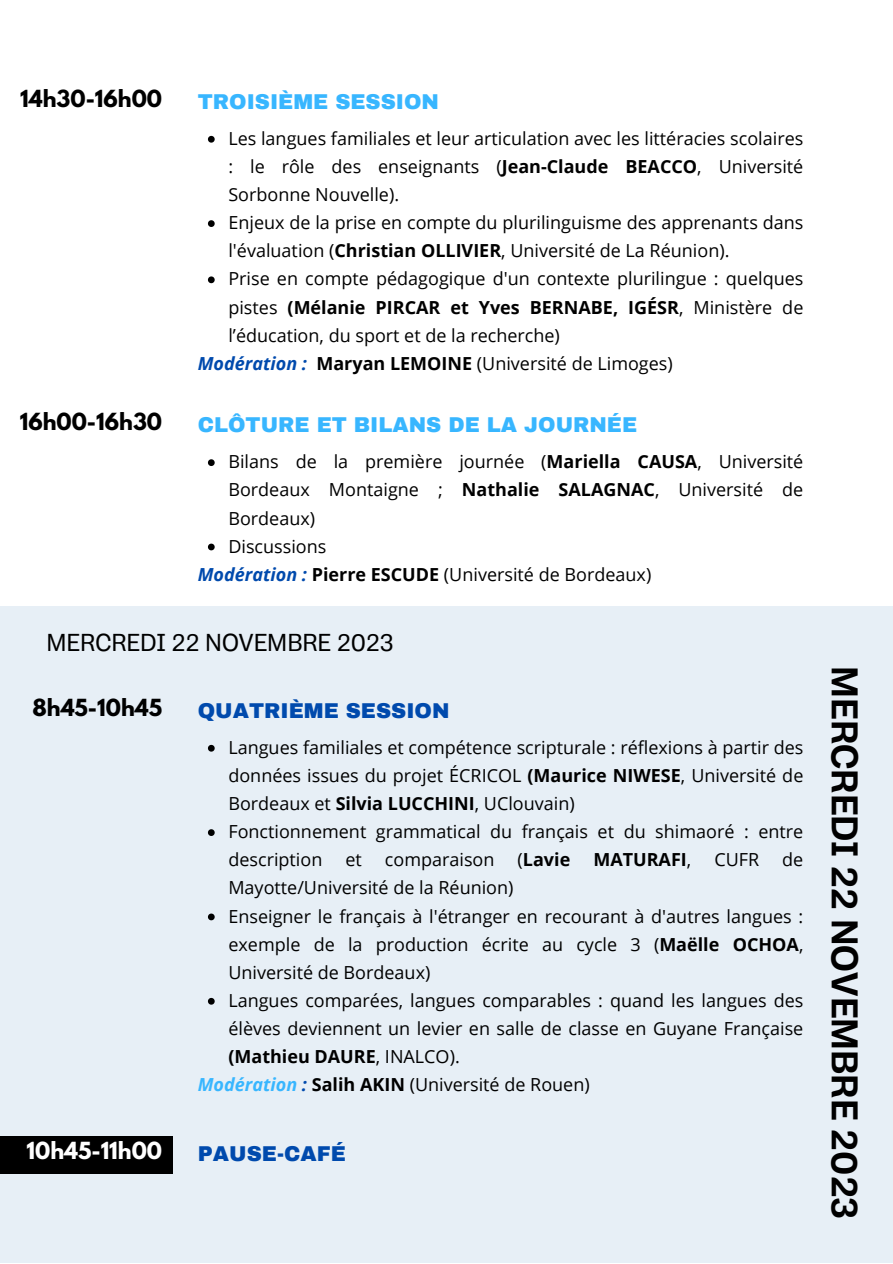
<style>
.page{position:relative;width:893px;height:1264px;background:#fff}
.page>*{position:absolute;margin:0;border:0;box-sizing:border-box;transform-origin:0 0}
.t1{font:700 37.05px "Body Grotesque";color:#000}
.t2{font:24.45px "Body Grotesque";color:#000}
.t3{font:900 21px "Archivo";color:#38b6ff}
.t4{font:900 21px "Archivo";color:#004aad}
.t5{font:700 20.85px "League Spartan";color:#000}
.t6{font:700 20.85px "League Spartan";color:#fff}
.t7{font:18px/28px "Open Sans";color:#000}
.t8{font:700 18px "Open Sans";color:#000}
.s1{font-weight:700}
.s2{font-weight:400}
.s3{font-weight:700;font-style:italic;color:#004aad}
.s4{font-weight:700;font-style:italic;color:#38b6ff}
</style>
<div class="page">
<div style="left:0;top:606px;width:892px;height:656px;background:#e7eff6"></div>
<svg style="left:208px;top:136px;width:7px;height:7px"></svg>
<svg style="left:208px;top:220px;width:7px;height:7px"></svg>
<svg style="left:208px;top:276px;width:7px;height:7px"></svg>
<svg style="left:208px;top:459px;width:7px;height:7px"></svg>
<svg style="left:208px;top:543px;width:7px;height:7px"></svg>
<svg style="left:208px;top:745px;width:7px;height:6px"></svg>
<svg style="left:208px;top:829px;width:7px;height:7px"></svg>
<svg style="left:208px;top:913px;width:7px;height:7px"></svg>
<svg style="left:208px;top:997px;width:7px;height:7px"></svg>
<div style="left:0;top:1135px;width:173px;height:38px;background:#000"></div>
<p class="t5" style="left:20px;top:82px;width:143px">14h30-16h00</p>
<p class="t3" style="left:198px;top:88px;width:243px">TROISIÈME SESSION</p>
<p class="t7" style="left:228px;top:124px;width:576px">Les langues familiales et leur articulation avec les littéracies scolaires</p>
<p class="t7" style="left:228px;top:152px;width:576px">: le rôle des enseignants (<span class="s1">Jean-Claude BEACCO</span>, Université</p>
<p class="t7" style="left:228px;top:180px;width:172px">Sorbonne Nouvelle).</p>
<p class="t7" style="left:228px;top:208px;width:576px">Enjeux de la prise en compte du plurilinguisme des apprenants dans</p>
<p class="t7" style="left:228px;top:236px;width:502px">l'évaluation (<span class="s1">Christian OLLIVIER</span>, Université de La Réunion).</p>
<p class="t7" style="left:228px;top:264px;width:576px">Prise en compte pédagogique d'un contexte plurilingue : quelques</p>
<p class="t8" style="left:228px;top:294px;width:576px"><span class="s2">pistes</span> (Mélanie PIRCAR et Yves BERNABE, IGÉSR<span class="s2">, Ministère de</span></p>
<p class="t7" style="left:228px;top:321px;width:333px">l’éducation, du sport et de la recherche)</p>
<p class="t7" style="left:198px;top:349px;width:476px"><span class="s3">Modération :</span> <span class="s1">Maryan LEMOINE</span> (Université de Limoges)</p>
<p class="t5" style="left:20px;top:405px;width:144px">16h00-16h30</p>
<p class="t3" style="left:198px;top:412px;width:441px">CLÔTURE ET BILANS DE LA JOURNÉE</p>
<p class="t7" style="left:228px;top:447px;width:576px">Bilans de la première journée (<span class="s1">Mariella CAUSA</span>, Université</p>
<p class="t7" style="left:228px;top:475px;width:576px">Bordeaux Montaigne ; <span class="s1">Nathalie SALAGNAC</span>, Université de</p>
<p class="t7" style="left:228px;top:503px;width:88px">Bordeaux)</p>
<p class="t7" style="left:228px;top:531px;width:100px">Discussions</p>
<p class="t7" style="left:198px;top:559px;width:455px"><span class="s3">Modération :</span> <span class="s1">Pierre ESCUDE</span> (Université de Bordeaux)</p>
<h2 class="t2" style="left:47px;top:627px;width:348px">MERCREDI 22 NOVEMBRE 2023</h2>
<p class="t5" style="left:33px;top:691px;width:131px">8h45-10h45</p>
<p class="t4" style="left:198px;top:697px;width:253px">QUATRIÈME SESSION</p>
<p class="t7" style="left:228px;top:732px;width:576px">Langues familiales et compétence scripturale : réflexions à partir des données issues du projet ÉCRICOL <span class="s1">(Maurice NIWESE</span>, Université de Bordeaux et <span class="s1">Silvia LUCCHINI</span>, UClouvain)<br>Fonctionnement grammatical du français et du shimaoré : entre description</p>
<p class="t7" style="left:345px;top:845px;width:18px">et</p>
<p class="t7" style="left:385px;top:845px;width:111px">comparaison</p>
<p class="t8" style="left:517px;top:847px;width:54px"><span class="s2">(</span>Lavie</p>
<p class="t8" style="left:593px;top:847px;width:99px">MATURAFI<span class="s2">,</span></p>
<p class="t7" style="left:714px;top:845px;width:46px">CUFR</p>
<p class="t7" style="left:782px;top:845px;width:23px">de</p>
<p class="t7" style="left:228px;top:873px;width:286px">Mayotte/Université de la Réunion)</p>
<p class="t7" style="left:228px;top:901px;width:576px">Enseigner le français à l'étranger en recourant à d'autres langues :</p>
<p class="t7" style="left:228px;top:929px;width:576px">exemple de la production écrite au cycle 3 (<span class="s1">Maëlle OCHOA</span>,</p>
<p class="t7" style="left:228px;top:957px;width:203px">Université de Bordeaux)</p>
<p class="t7" style="left:228px;top:985px;width:576px">Langues comparées, langues comparables : quand les langues des</p>
<p class="t7" style="left:228px;top:1014px;width:576px">élèves deviennent un levier en salle de classe en Guyane Française</p>
<p class="t8" style="left:228px;top:1043px;width:233px">(Mathieu DAURE<span class="s2">, INALCO).</span></p>
<p class="t7" style="left:198px;top:1070px;width:393px"><span class="s4">Modération</span> <span class="s3">:</span> <span class="s1">Salih AKIN</span> (Université de Rouen)</p>
<p class="t6" style="left:27px;top:1133px;width:137px">10h45-11h00</p>
<p class="t4" style="left:198px;top:1141px;width:149px">PAUSE-CAFÉ</p>
<h1 class="t1" style="left:868px;top:666px;width:554px;rotate:90deg">MERCREDI 22 NOVEMBRE 2023</h1>
</div>
